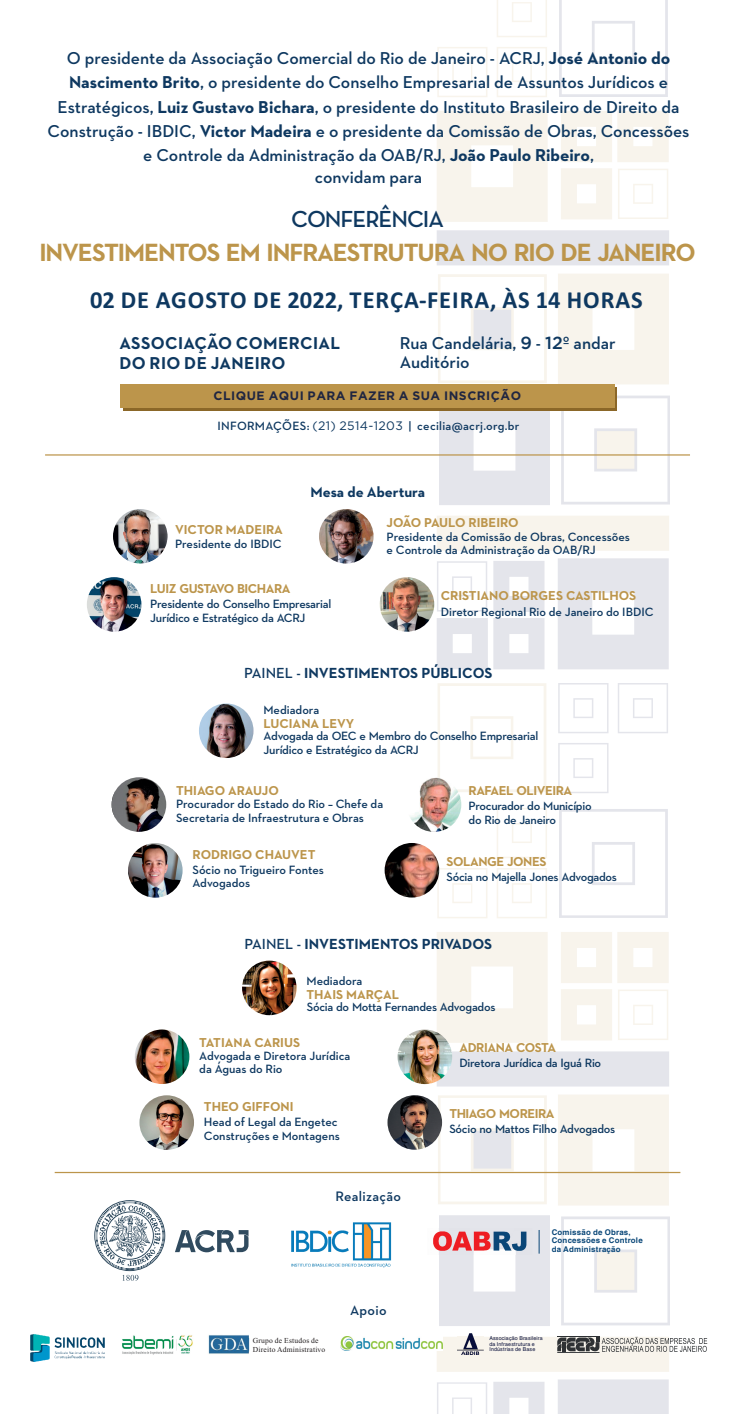
<style>
.page{position:relative;width:737px;height:1414px;background:#fff}
.page>*{position:absolute;margin:0;border:0;box-sizing:border-box;transform-origin:0 0}
.t1{font:700 25.38px "Neutraface 2 Text";letter-spacing:-.045em;color:#bc954b}
.t2{font:700 24.5px "Calibri";letter-spacing:.04em;color:#0e3860}
.t3{font:600 23.62px "Neutra Text";letter-spacing:-.045em;color:#0e3860}
.t4{font:600 17.5px/24.3px "Neutraface 2 Text";color:#0e3860;text-align:center}
.t5{font:700 17.5px/19.9px "Neutraface 2 Text";letter-spacing:.02em;color:#0e3860}
.t6{font:700 14.88px "Neutraface 2 Text";color:#0e3860}
.t7{font:600 14px "Neutraface 2 Text";letter-spacing:.025em;color:#0e3860}
.t8{font:700 13.12px "Neutraface 2 Text";letter-spacing:-.005em;color:#bc954b}
.t9{font:700 13.12px "Neutraface 2 Text";letter-spacing:-.035em;color:#bc954b}
.t10{font:700 13.12px "Neutraface 2 Text";letter-spacing:-.04em;color:#bc954b}
.t11{font:600 12.25px/13.7px "Neutraface 2 Text";letter-spacing:-.015em;color:#0e3860}
.t12{font:600 12.25px "Neutraface 2 Text";letter-spacing:.025em;color:#0e3860}
.t13{font:700 12.25px "Gotham";letter-spacing:.045em;color:#202641}
.t14{font:700 7.88px/8.4px "Helvetica";letter-spacing:.03em;color:#0a4778}
.t15{font:7.61px/8.4px "Times New Roman";letter-spacing:.025em;color:#231f20}
.t16{font:5.34px/5.5px "Helvetica";letter-spacing:.03em;color:#040b37}
.s1{font-weight:700}
.s2{font-family:"Gotham";font-weight:500}
.s3{font-family:"Gotham";font-weight:400}
.s4{font-weight:600}
</style>
<div class="page">
<img style="left:54px;top:0;width:654px;height:1414px">
<hr style="left:45px;top:454px;width:645px;height:2px;background:#bc954b">
<img style="left:199px;top:703px;width:54px;height:55px;border-radius:50%">
<img style="left:112px;top:777px;width:54px;height:55px;border-radius:50%">
<img style="left:112px;top:777px;width:3px;height:55px">
<img style="left:128px;top:843px;width:55px;height:55px;border-radius:50%">
<hr style="left:55px;top:1172px;width:625px;height:1px;background:#bc954b">
<div style="left:123px;top:387px;width:494px;height:23px;background:#8b6728"></div>
<div style="left:121px;top:385px;width:493px;height:23px;background:#bc954b"></div>
<img style="left:407px;top:777px;width:54px;height:55px;border-radius:50%">
<img style="left:384px;top:843px;width:55px;height:54px;border-radius:50%">
<img style="left:113px;top:509px;width:55px;height:55px;border-radius:50%">
<img style="left:319px;top:509px;width:54px;height:55px;border-radius:50%">
<img style="left:87px;top:577px;width:54px;height:55px;border-radius:50%">
<img style="left:379px;top:577px;width:55px;height:55px;border-radius:50%">
<img style="left:242px;top:960px;width:55px;height:55px;border-radius:50%">
<img style="left:135px;top:1029px;width:54px;height:55px;border-radius:50%">
<img style="left:139px;top:1095px;width:55px;height:55px;border-radius:50%">
<img style="left:397px;top:1029px;width:55px;height:55px;border-radius:50%">
<img style="left:285px;top:1212px;width:114px;height:61px">
<svg style="left:94px;top:1200px;width:71px;height:81px"></svg>
<svg style="left:175px;top:1230px;width:73px;height:22px"></svg>
<img style="left:427px;top:1228px;width:12px;height:26px">
<svg style="left:439px;top:1215px;width:110px;height:110px;background:#e0d8df"></svg>
<img style="left:30px;top:1334px;width:75px;height:28px">
<img style="left:120px;top:1333px;width:73px;height:23px">
<img style="left:207px;top:1334px;width:42px;height:21px">
<hr style="left:557px;top:1336px;width:42px;height:1px;background:#2e3134">
<hr style="left:557px;top:1352px;width:42px;height:1px;background:#2e3134">
<svg style="left:557px;top:1337px;width:150px;height:15px;background:#aaa9a7"></svg>
<img style="left:387px;top:1095px;width:55px;height:55px;border-radius:50%">
<img style="left:457px;top:1333px;width:26px;height:21px">
<img style="left:340px;top:1337px;width:102px;height:14px">
<p class="t4" style="left:48px;top:47px;width:643px">O presidente da Associação Comercial do Rio de Janeiro - ACRJ, <span class="s1">José Antonio do Nascimento Brito</span>, o presidente do Conselho Empresarial de Assuntos Jurídicos e Estratégicos, <span class="s1">Luiz Gustavo Bichara</span>, o presidente do Instituto Brasileiro de Direito da Construção - IBDIC, <span class="s1">Victor Madeira</span> e o presidente da Comissão de Obras, Concessões e Controle da Administração da OAB/RJ, <span class="s1">João Paulo Ribeiro</span>,</p>
<h3 class="t4" style="left:315px;top:166px;width:109px">convidam para</h3>
<h3 class="t3" style="left:291px;top:211px;width:154px">CONFERÊNCIA</h3>
<h1 class="t1" style="left:39px;top:241px;width:658px">INVESTIMENTOS EM INFRAESTRUTURA NO RIO DE JANEIRO</h1>
<h2 class="t2" style="left:90px;top:290px;width:554px">02 DE AGOSTO DE 2022, TERÇA-FEIRA, ÀS 14 HORAS</h2>
<h3 class="t5" style="left:119px;top:334px;width:222px">ASSOCIAÇÃO COMERCIAL<br>DO RIO DE JANEIRO</h3>
<h3 class="t4" style="left:400px;top:334px;width:217px;line-height:19.5px;text-align:left">Rua Candelária, <span class="s2">9</span> - <span class="s2">12º</span> andar<br>Auditório</h3>
<p class="t13" style="left:213px;top:391px;width:309px">CLIQUE AQUI PARA FAZER A SUA INSCRIÇÃO</p>
<p class="t12" style="left:217px;top:420px;width:303px">INFORMAÇÕES: <span class="s3">(21) 2514-1203</span> | cecilia@acrj.org.br</p>
<p class="t6" style="left:310px;top:485px;width:116px">Mesa de Abertura</p>
<p class="t8" style="left:175px;top:524px;width:109px">VICTOR MADEIRA</p>
<p class="t11" style="left:175px;top:537px;width:108px">Presidente do IBDIC</p>
<p class="t10" style="left:150px;top:583px;width:142px">LUIZ GUSTAVO BICHARA</p>
<p class="t11" style="left:150px;top:598px;width:182px">Presidente do Conselho Empresarial<br>Jurídico e Estratégico da ACRJ</p>
<p class="t8" style="left:386px;top:517px;width:134px">JOÃO PAULO RIBEIRO</p>
<p class="t11" style="left:386px;top:530px;width:245px">Presidente da Comissão de Obras, Concessões e Controle da Administração da OAB/RJ</p>
<p class="t8" style="left:441px;top:590px;width:197px">CRISTIANO BORGES CASTILHOS</p>
<p class="t11" style="left:441px;top:605px;width:214px">Diretor Regional Rio de Janeiro do IBDIC</p>
<p class="t6" style="left:244px;top:667px;width:250px"><span class="s4">PAINEL -</span> INVESTIMENTOS PÚBLICOS</p>
<p class="t11" style="left:263px;top:703px;width:57px">Mediadora</p>
<p class="t8" style="left:263px;top:718px;width:92px">LUCIANA LEVY</p>
<p class="t11" style="left:264px;top:730px;width:276px">Advogada da OEC e Membro do Conselho Empresarial<br>Jurídico e Estratégico da ACRJ</p>
<p class="t8" style="left:176px;top:785px;width:104px">THIAGO ARAUJO</p>
<p class="t11" style="left:176px;top:798px;width:209px">Procurador do Estado do Rio – Chefe da<br>Secretaria de Infraestrutura e Obras</p>
<p class="t8" style="left:192px;top:848px;width:125px">RODRIGO CHAUVET</p>
<p class="t11" style="left:192px;top:863px;width:133px">Sócio no Trigueiro Fontes<br>Advogados</p>
<p class="t9" style="left:468px;top:785px;width:105px">RAFAEL OLIVEIRA</p>
<p class="t11" style="left:468px;top:800px;width:125px">Procurador do Município do Rio de Janeiro</p>
<p class="t9" style="left:446px;top:855px;width:101px">SOLANGE JONES</p>
<p class="t11" style="left:446px;top:871px;width:172px">Sócia no Majella Jones Advogados</p>
<p class="t6" style="left:244px;top:938px;width:249px"><span class="s4">PAINEL -</span> INVESTIMENTOS PRIVADOS</p>
<p class="t11" style="left:307px;top:974px;width:57px">Mediadora</p>
<p class="t8" style="left:306px;top:989px;width:94px">THAIS MARÇAL</p>
<p class="t11" style="left:307px;top:1001px;width:190px">Sócia do Motta Fernandes Advogados</p>
<p class="t8" style="left:199px;top:1036px;width:102px">TATIANA CARIUS</p>
<p class="t11" style="left:199px;top:1049px;width:153px">Advogada e Diretora Jurídica da Águas do Rio</p>
<p class="t8" style="left:204px;top:1101px;width:91px">THEO GIFFONI</p>
<p class="t11" style="left:204px;top:1116px;width:137px">Head of Legal da Engetec<br>Construções e Montagens</p>
<p class="t7" style="left:335px;top:1190px;width:67px">Realização</p>
<p class="t7" style="left:350px;top:1304px;width:38px">Apoio</p>
<p class="t9" style="left:459px;top:1041px;width:98px">ADRIANA COSTA</p>
<p class="t11" style="left:459px;top:1057px;width:143px">Diretora Jurídica da Iguá Rio</p>
<p class="t9" style="left:449px;top:1107px;width:107px">THIAGO MOREIRA</p>
<p class="t11" style="left:449px;top:1123px;width:167px">Sócio no Mattos Filho Advogados</p>
<p class="t14" style="left:551px;top:1228px;width:93px">Comissão de Obras,<br>Concessões e Controle da Administração</p>
<p class="t15" style="left:253px;top:1337px;width:74px">Grupo de Estudos de<br>Direito Administrativo</p>
<p class="t16" style="left:489px;top:1336px;width:55px">Associação Brasileira da Infraestrutura e<br>Indústrias de Base</p>
</div>
